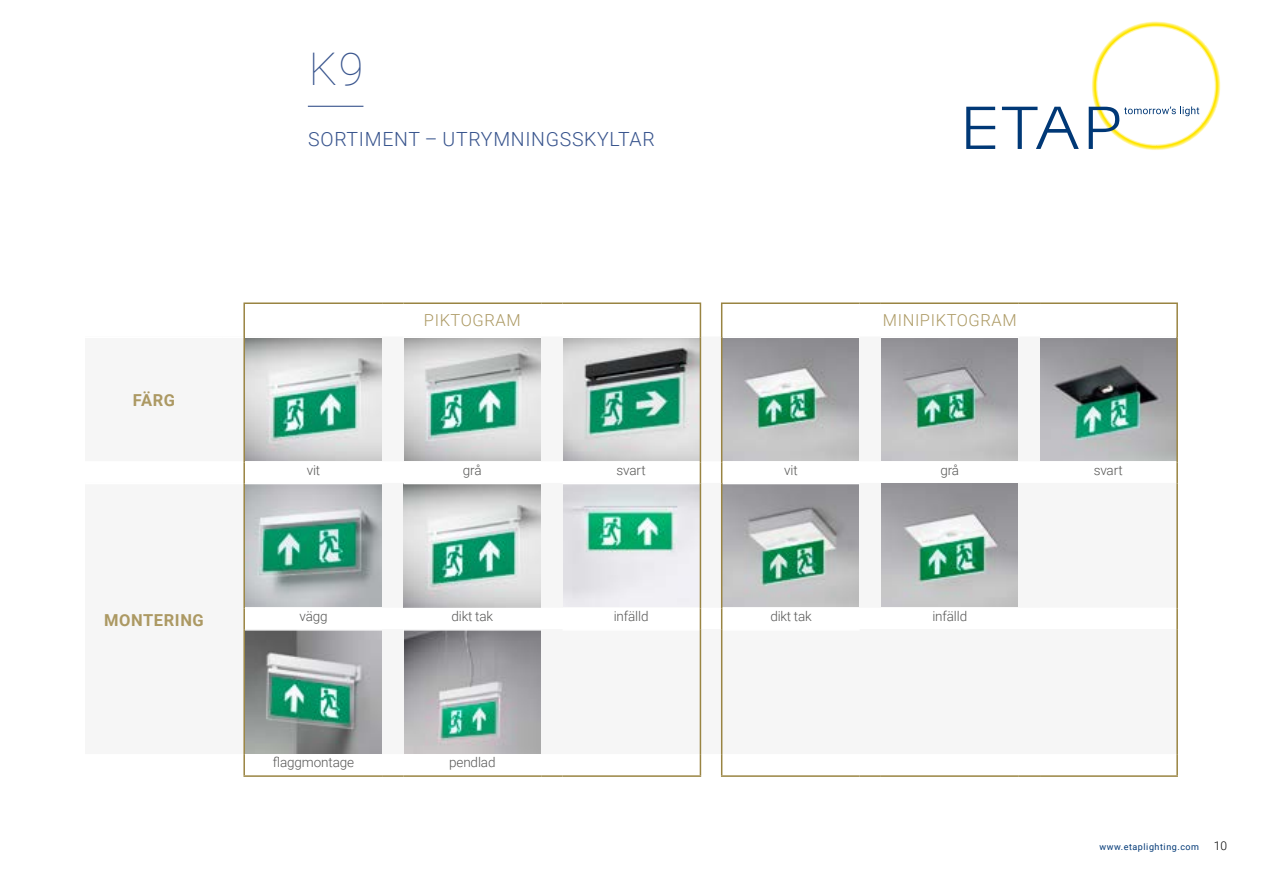
<style>
.page{position:relative;width:1263px;height:893px;background:#fff}
.page>*{position:absolute;margin:0;border:0;box-sizing:border-box;transform-origin:0 0}
.t1{font:100 45px "Roboto";color:#38548d}
.t2{font:300 19.5px "Roboto";letter-spacing:.035em;color:#38548d}
.t3{font:300 16.5px "Roboto";letter-spacing:.035em;color:#ac9963}
.t4{font:700 16.5px "Roboto";letter-spacing:.035em;color:#ac9963}
.t5{font:300 13.5px "Roboto";letter-spacing:-.01em;color:#575756}
.t6{font:9px "Roboto";letter-spacing:.06em;color:#003876}
.s1{font-weight:300;font-size:12px;color:#000}
</style>
<div class="page">
<svg style="left:966px;top:107px;width:29px;height:42px"></svg>
<svg style="left:1002px;top:107px;width:77px;height:42px"></svg>
<svg style="left:1089px;top:21px;width:132px;height:129px"></svg>
<svg style="left:403px;top:461px;width:320px;height:168px"></svg>
<img style="left:245px;top:338px;width:137px;height:123px">
<img style="left:404px;top:338px;width:136px;height:123px">
<img style="left:563px;top:338px;width:136px;height:123px">
<img style="left:723px;top:338px;width:136px;height:123px">
<img style="left:882px;top:338px;width:136px;height:123px">
<img style="left:1040px;top:338px;width:136px;height:123px">
<img style="left:245px;top:484px;width:136px;height:123px">
<img style="left:404px;top:484px;width:137px;height:123px">
<img style="left:563px;top:484px;width:136px;height:123px">
<img style="left:723px;top:484px;width:136px;height:123px">
<img style="left:882px;top:484px;width:136px;height:123px">
<img style="left:245px;top:631px;width:136px;height:122px">
<img style="left:404px;top:631px;width:136px;height:122px">
<hr style="left:308px;top:106px;width:55px;height:1px;background:#38548d">
<hr style="left:722px;top:461px;width:138px;height:2px;background:#fff">
<hr style="left:403px;top:461px;width:138px;height:2px;background:#fff">
<hr style="left:403px;top:483px;width:138px;height:1px;background:#fff">
<hr style="left:722px;top:483px;width:138px;height:1px;background:#fff">
<hr style="left:403px;top:608px;width:138px;height:1px;background:#fff">
<hr style="left:722px;top:608px;width:138px;height:1px;background:#fff">
<hr style="left:562px;top:461px;width:138px;height:2px;background:#fff">
<hr style="left:562px;top:483px;width:138px;height:1px;background:#fff">
<hr style="left:562px;top:608px;width:138px;height:1px;background:#fff">
<hr style="left:721px;top:302px;width:139px;height:2px;background:#998442">
<hr style="left:721px;top:304px;width:1px;height:33px;background:#998442">
<hr style="left:860px;top:302px;width:21px;height:2px;background:#998442">
<hr style="left:881px;top:302px;width:138px;height:2px;background:#998442">
<hr style="left:1019px;top:302px;width:21px;height:2px;background:#998442">
<hr style="left:1040px;top:302px;width:138px;height:2px;background:#998442">
<hr style="left:1176px;top:304px;width:2px;height:33px;background:#998442">
<hr style="left:721px;top:483px;width:1px;height:126px;background:#998442">
<hr style="left:1176px;top:483px;width:2px;height:126px;background:#998442">
<hr style="left:1176px;top:609px;width:2px;height:21px;background:#998442">
<hr style="left:721px;top:630px;width:1px;height:125px;background:#998442">
<hr style="left:1176px;top:630px;width:2px;height:125px;background:#998442">
<svg style="left:721px;top:755px;width:1px;height:20px"></svg>
<hr style="left:1176px;top:755px;width:2px;height:20px;background:#998442">
<hr style="left:721px;top:337px;width:1px;height:125px;background:#998442">
<hr style="left:1176px;top:337px;width:2px;height:125px;background:#998442">
<svg style="left:721px;top:462px;width:1px;height:21px"></svg>
<hr style="left:1176px;top:462px;width:2px;height:21px;background:#998442">
<hr style="left:243px;top:302px;width:139px;height:2px;background:#998442">
<hr style="left:243px;top:304px;width:2px;height:33px;background:#998442">
<hr style="left:382px;top:302px;width:21px;height:2px;background:#998442">
<hr style="left:403px;top:302px;width:138px;height:2px;background:#998442">
<hr style="left:541px;top:302px;width:21px;height:2px;background:#998442">
<hr style="left:562px;top:302px;width:139px;height:2px;background:#998442">
<hr style="left:700px;top:304px;width:1px;height:33px;background:#998442">
<hr style="left:243px;top:337px;width:2px;height:125px;background:#998442">
<hr style="left:700px;top:337px;width:1px;height:125px;background:#998442">
<hr style="left:243px;top:462px;width:2px;height:21px;background:#998442">
<svg style="left:700px;top:462px;width:1px;height:21px"></svg>
<hr style="left:243px;top:483px;width:2px;height:126px;background:#998442">
<hr style="left:700px;top:483px;width:1px;height:126px;background:#998442">
<hr style="left:243px;top:609px;width:2px;height:21px;background:#998442">
<svg style="left:700px;top:609px;width:1px;height:21px"></svg>
<hr style="left:243px;top:630px;width:2px;height:125px;background:#998442">
<hr style="left:700px;top:630px;width:1px;height:125px;background:#998442">
<hr style="left:243px;top:755px;width:2px;height:20px;background:#998442">
<svg style="left:700px;top:755px;width:1px;height:20px"></svg>
<hr style="left:721px;top:775px;width:139px;height:2px;background:#998442">
<hr style="left:860px;top:775px;width:21px;height:2px;background:#998442">
<hr style="left:881px;top:775px;width:138px;height:2px;background:#998442">
<hr style="left:1019px;top:775px;width:21px;height:2px;background:#998442">
<hr style="left:1040px;top:775px;width:138px;height:2px;background:#998442">
<hr style="left:243px;top:775px;width:139px;height:2px;background:#998442">
<hr style="left:382px;top:775px;width:21px;height:2px;background:#998442">
<hr style="left:403px;top:775px;width:138px;height:2px;background:#998442">
<hr style="left:541px;top:775px;width:21px;height:2px;background:#998442">
<hr style="left:562px;top:775px;width:139px;height:2px;background:#998442">
<svg style="left:721px;top:609px;width:1px;height:21px"></svg>
<h1 class="t1" style="left:309px;top:37px;width:56px">K9</h1>
<h2 class="t2" style="left:308px;top:125px;width:348px">SORTIMENT – UTRYMNINGSSKYLTAR</h2>
<p class="t4" style="left:133px;top:388px;width:44px">FÄRG</p>
<p class="t3" style="left:424px;top:309px;width:98px">PIKTOGRAM</p>
<p class="t3" style="left:883px;top:309px;width:135px">MINIPIKTOGRAM</p>
<p class="t5" style="left:307px;top:461px;width:15px">vit</p>
<p class="t5" style="left:463px;top:461px;width:20px">grå</p>
<p class="t5" style="left:616px;top:461px;width:31px">svart</p>
<p class="t5" style="left:784px;top:461px;width:15px">vit</p>
<p class="t5" style="left:940px;top:461px;width:20px">grå</p>
<p class="t5" style="left:1094px;top:461px;width:31px">svart</p>
<p class="t4" style="left:104px;top:608px;width:101px">MONTERING</p>
<p class="t5" style="left:299px;top:607px;width:30px">vägg</p>
<p class="t5" style="left:452px;top:607px;width:43px">dikt tak</p>
<p class="t5" style="left:614px;top:607px;width:36px">infälld</p>
<p class="t5" style="left:770px;top:607px;width:43px">dikt tak</p>
<p class="t5" style="left:932px;top:607px;width:36px">infälld</p>
<p class="t5" style="left:273px;top:752px;width:83px">flaggmontage</p>
<p class="t5" style="left:449px;top:752px;width:48px">pendlad</p>
<p class="t6" style="left:1099px;top:841px;width:129px">www.etaplighting.com <span class="s1">10</span></p>
</div>
